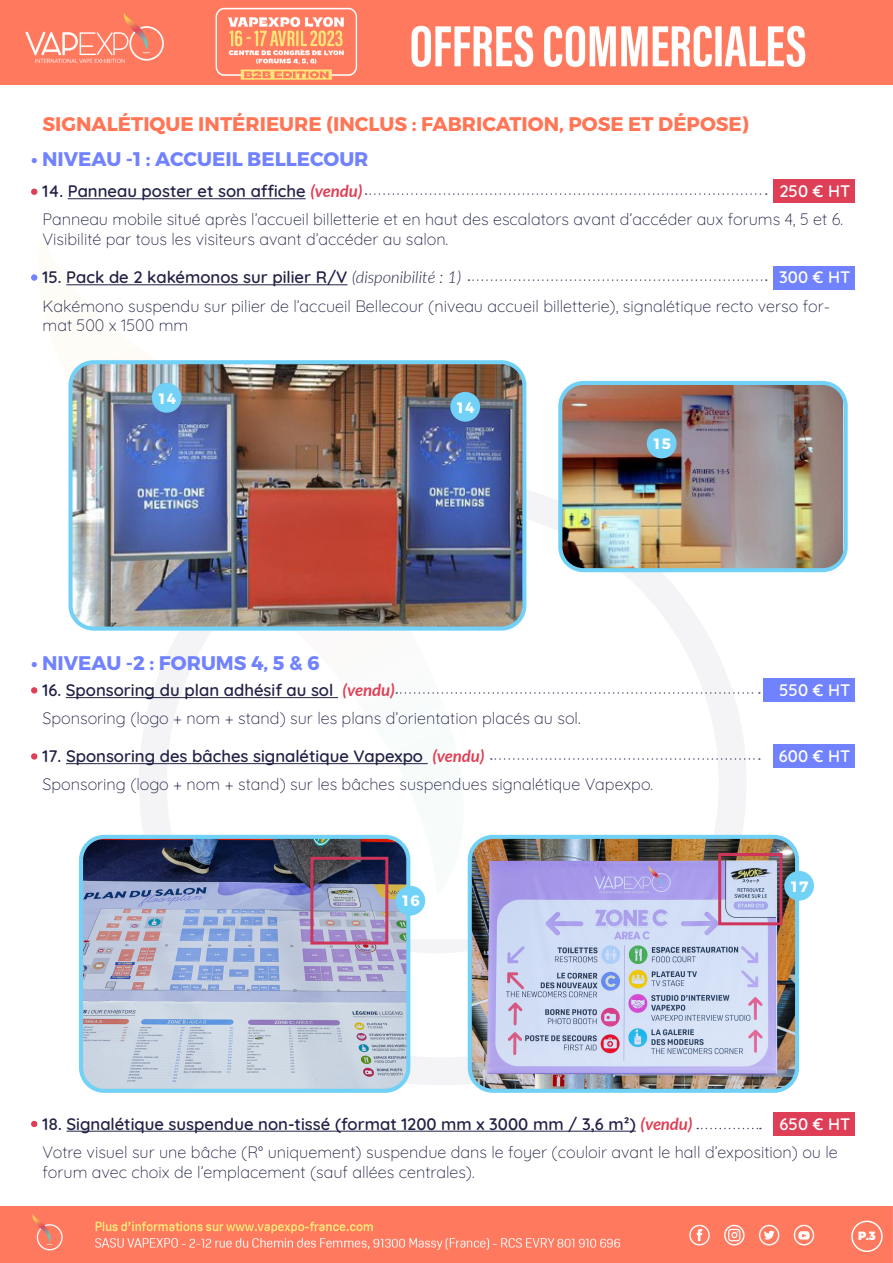
<style>
.page{position:relative;width:893px;height:1263px;background:#fff}
.page>*{position:absolute;margin:0;border:0;box-sizing:border-box;transform-origin:0 0}
.Titre_1{font:700 19.65px "Montserrat";color:#ff7556}
.Titre_1-2{font:700 19.65px "Montserrat";color:#7182ff}
.Titre_2{font:600 16.65px "Quicksand";color:#212246}
.Titre_2-2{font:600 16.65px "Quicksand";color:#fff}
.t1{font:300 16.5px/19.8px "Quicksand";color:#212246}
.t2{font:700 15px "Montserrat";color:#fff}
.t3{font:900 12px "Montserrat";color:#fff}
.s1{font-family:"Lato";font-weight:700;font-style:italic;color:#df3f56}
.s2{font-family:"Lato";font-weight:300;font-style:italic;font-size:16.5px}
</style>
<div class="page">
<img style="left:0;top:0;width:893px;height:85px">
<svg style="left:408px;top:478px;width:339px;height:607px"></svg>
<svg style="left:65px;top:280px;width:428px;height:617px"></svg>
<img style="left:0;top:1206px;width:893px;height:57px">
<div style="left:851px;top:1220px;width:32px;height:32px;border:2px solid #fff;border-radius:50%"></div>
<div style="left:763px;top:678px;width:92px;height:24px;background:#7182ff"></div>
<div style="left:773px;top:744px;width:82px;height:24px;background:#7182ff"></div>
<div style="left:773px;top:266px;width:82px;height:23px;background:#7182ff"></div>
<hr style="left:66px;top:697px;width:272px;height:1px;background:#212246">
<hr style="left:66px;top:763px;width:362px;height:1px;background:#212246">
<hr style="left:66px;top:284px;width:282px;height:1px;background:#212246">
<svg style="left:396px;top:692px;width:364px;height:2px"></svg>
<svg style="left:491px;top:758px;width:269px;height:2px"></svg>
<svg style="left:697px;top:1128px;width:64px;height:1px"></svg>
<svg style="left:468px;top:279px;width:299px;height:2px"></svg>
<svg style="left:366px;top:193px;width:401px;height:2px"></svg>
<div style="left:773px;top:179px;width:82px;height:24px;background:#df3f56"></div>
<hr style="left:68px;top:198px;width:238px;height:1px;background:#212246">
<svg style="left:31px;top:189px;width:6px;height:6px"></svg>
<svg style="left:31px;top:687px;width:6px;height:6px"></svg>
<div style="left:31px;top:753px;width:6px;height:7px;background:#df3f56;border-radius:50%"></div>
<div style="left:31px;top:274px;width:6px;height:7px;background:#7182ff;border-radius:50%"></div>
<img style="left:470px;top:838px;width:324px;height:250px">
<div style="left:468px;top:835px;width:331px;height:258px;border:4px solid #72d1f6;border-radius:23px"></div>
<img style="left:81px;top:837px;width:327px;height:251px">
<div style="left:79px;top:835px;width:331px;height:258px;border:4px solid #72d1f6;border-radius:23px"></div>
<div style="left:718px;top:853px;width:64px;height:72px;border:3px solid #ce355b"></div>
<div style="left:310px;top:857px;width:78px;height:87px;border:3px solid #ce355b"></div>
<div style="left:784px;top:871px;width:30px;height:30px;background:#72d1f6;border-radius:50%"></div>
<div style="left:395px;top:886px;width:30px;height:29px;background:#72d1f6;border-radius:50%"></div>
<img style="left:71px;top:362px;width:452px;height:266px">
<div style="left:68px;top:360px;width:458px;height:271px;border:4px solid #72d1f6;border-radius:23px"></div>
<img style="left:560px;top:386px;width:283px;height:184px">
<div style="left:558px;top:381px;width:290px;height:191px;border:4px solid #72d1f6;border-radius:23px"></div>
<div style="left:152px;top:383px;width:30px;height:30px;background:#72d1f6;border-radius:50%"></div>
<div style="left:450px;top:392px;width:30px;height:30px;background:#72d1f6;border-radius:50%"></div>
<div style="left:647px;top:429px;width:30px;height:29px;background:#72d1f6;border-radius:50%"></div>
<div style="left:773px;top:1112px;width:82px;height:24px;background:#df3f56"></div>
<hr style="left:66px;top:1131px;width:570px;height:1px;background:#212246">
<svg style="left:31px;top:1121px;width:6px;height:6px"></svg>
<p class="Titre_1" style="left:43px;top:112px;width:708px">SIGNALÉTIQUE INTÉRIEURE (INCLUS : FABRICATION, POSE ET DÉPOSE)</p>
<p class="Titre_1-2" style="left:31px;top:146px;width:339px">• NIVEAU -1 : ACCUEIL BELLECOUR</p>
<p class="Titre_2" style="left:43px;top:178px;width:321px">14. Panneau poster et son affiche <span class="s1">(vendu)</span></p>
<p class="Titre_2-2" style="left:779px;top:178px;width:72px">250 € HT</p>
<p class="t1" style="left:43px;top:208px;width:802px">Panneau mobile situé après l’accueil billetterie et en haut des escalators avant d’accéder aux forums 4, 5 et 6.<br>Visibilité par tous les visiteurs avant d’accéder au salon.</p>
<p class="Titre_2" style="left:43px;top:264px;width:420px">15. Pack de 2 kakémonos sur pilier R/V <span class="s2">(disponibilité : 1)</span></p>
<p class="Titre_2-2" style="left:779px;top:264px;width:73px">300 € HT</p>
<p class="t1" style="left:43px;top:294px;width:789px">Kakémono suspendu sur pilier de l’accueil Bellecour (niveau accueil billetterie), signalétique recto verso for&shy;mat 500 x 1500 mm</p>
<p class="t2" style="left:157px;top:389px;width:20px">14</p>
<p class="Titre_1-2" style="left:31px;top:651px;width:290px">• NIVEAU -2 : FORUMS 4, 5 &amp; 6</p>
<p class="t2" style="left:456px;top:398px;width:20px">14</p>
<p class="t2" style="left:652px;top:435px;width:20px">15</p>
<p class="Titre_2" style="left:43px;top:677px;width:354px">16. Sponsoring du plan adhésif au sol <span class="s1">(vendu)</span></p>
<p class="Titre_2-2" style="left:779px;top:677px;width:73px">550 € HT</p>
<p class="t1" style="left:43px;top:707px;width:540px">Sponsoring (logo + nom + stand) sur les plans d’orientation placés au sol.</p>
<p class="Titre_2" style="left:43px;top:743px;width:443px">17. Sponsoring des bâches signalétique Vapexpo <span class="s1">(vendu)</span></p>
<p class="Titre_2-2" style="left:779px;top:743px;width:73px">600 € HT</p>
<p class="t1" style="left:43px;top:773px;width:612px">Sponsoring (logo + nom + stand) sur les bâches suspendues signalétique Vapexpo.</p>
<p class="t2" style="left:401px;top:892px;width:20px">16</p>
<p class="t2" style="left:790px;top:877px;width:20px">17</p>
<p class="Titre_2" style="left:43px;top:1111px;width:651px">18. Signalétique suspendue non-tissé (format 1200 mm x 3000 mm / 3,6 m²) <span class="s1">(vendu)</span></p>
<p class="Titre_2-2" style="left:779px;top:1111px;width:72px">650 € HT</p>
<p class="t1" style="left:43px;top:1140px;width:797px">Votre visuel sur une bâche (R° uniquement) suspendue dans le foyer (couloir avant le hall d’exposition) ou le forum avec choix de l’emplacement (sauf allées centrales).</p>
<p class="t3" style="left:858px;top:1228px;width:19px">P.3</p>
</div>
